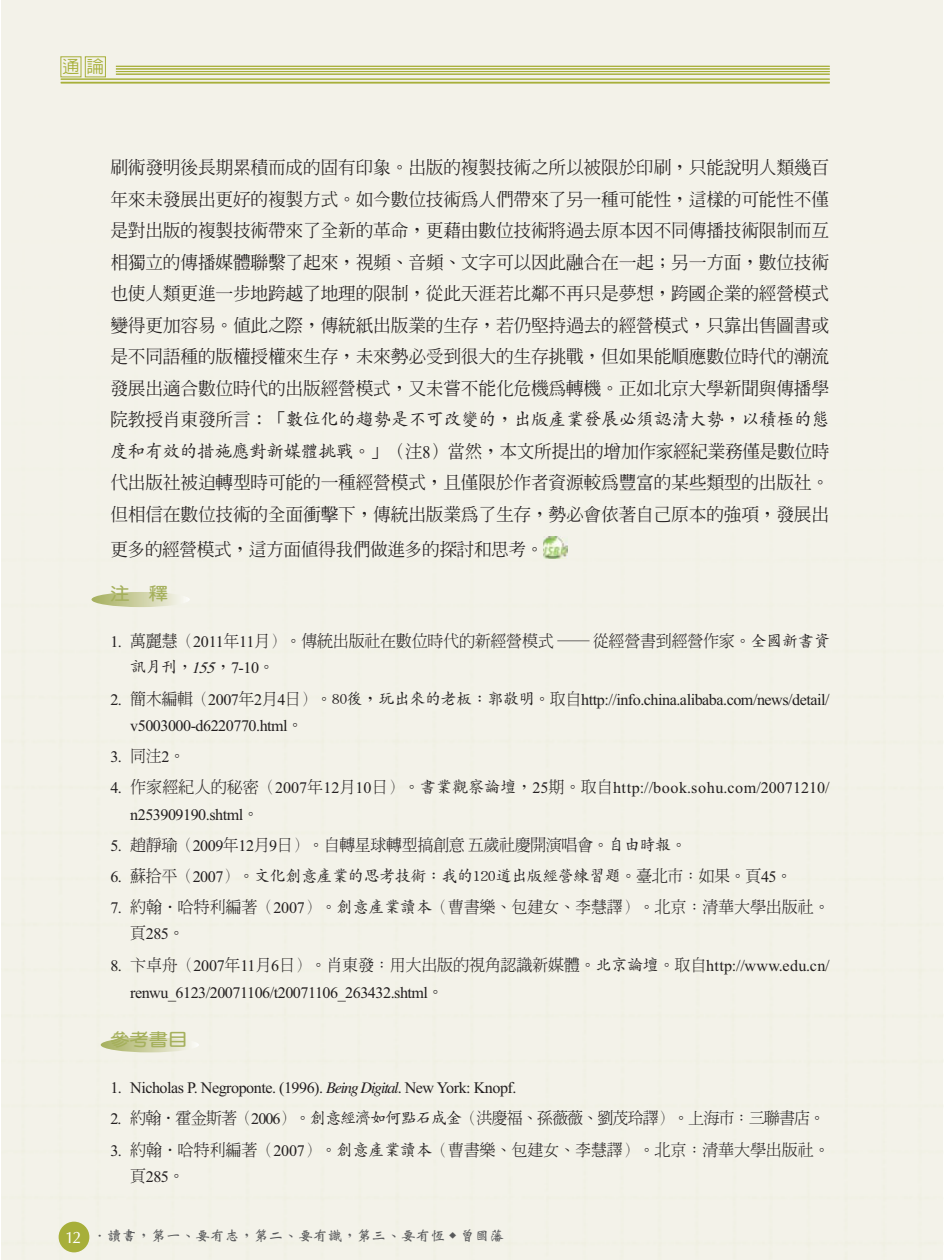
<style>
.page{position:relative;width:945px;height:1260px;background:#fff}
.page>*{position:absolute;margin:0;border:0;box-sizing:border-box;transform-origin:0 0}
.t1{font:17.85px/31.5px "AR Ming B5 Medium E Ten B5 H";letter-spacing:-.02em;color:#231f20;text-align:justify}
.t2{font:17.85px "AR Kai B5 Medium E Ten B5 H";letter-spacing:-.02em;color:#231f20}
.t3{font:17.5px "AR Hei B5 Medium E Ten B5 H";color:#a7af39}
.t4{font:17.32px "AR Yuan B5 Bold E Ten B5 H";color:#a5b05c;scale:1.11 1}
.t5{font:16.1px "AR Ming B5 Light E Ten B5 H";letter-spacing:-.02em;color:#231f20}
.t6{font:16.1px/26.2px "Times New Roman";letter-spacing:-.03em;color:#231f20}
.t7{font:16.1px/26.2px "Times New Roman";color:#231f20}
.t8{font:16.1px "AR Ming B5 Light E Ten B5 H";letter-spacing:-.06em;color:#231f20}
.t9{font:16.1px "AR Kai B5 Medium E Ten B5 H";letter-spacing:-.03em;color:#231f20}
.t10{font:14px "AR Wei Bei B5 Bold E Ten B5 H";color:#58595b;scale:1.05 1}
.s1{font-family:"AR Ming B5 Medium E Ten B5 H"}
.s2{font-family:"AR Kai B5 Medium E Ten B5 H"}
.s3{font-family:"Times"}
.s4{font-family:"Times New Roman"}
.s5{font-family:"AR Ming B5 Light E Ten B5 H"}
.s6{font-style:italic}
.s7{font-family:"Times";font-style:italic}
.s8{font-family:"CG Omega";font-size:16.62px;color:#fff}
</style>
<div class="page">
<div style="left:1px;top:148px;width:942px;height:1112px;background:#f3f2e9"></div>
<div style="left:1px;top:0;width:942px;height:148px;background:#f3f2e9"></div>
<svg style="left:60px;top:56px;width:46px;height:21px"></svg>
<hr style="left:61px;top:82px;width:769px;height:2px;background:#a7af39">
<hr style="left:61px;top:79px;width:769px;height:1px;background:#a7af39">
<hr style="left:116px;top:74px;width:714px;height:1px;background:#a7af39">
<hr style="left:116px;top:71px;width:714px;height:1px;background:#a7af39">
<hr style="left:116px;top:69px;width:714px;height:1px;background:#a7af39">
<hr style="left:116px;top:66px;width:714px;height:1px;background:#a7af39">
<div style="left:59px;top:1222px;width:30px;height:30px;background:#a7af3a;border-radius:50%"></div>
<svg style="left:101px;top:1037px;width:98px;height:15px"></svg>
<svg style="left:92px;top:592px;width:98px;height:15px"></svg>
<img style="left:543px;top:537px;width:24px;height:21px">
<p class="t3" style="left:62px;top:60px;width:43px">通論</p>
<p class="t1" style="left:110px;top:154px;width:720px">刷術發明後長期累積而成的固有印象。出版的複製技術之所以被限於印刷，只能說明人類幾百年來未發展出更好的複製方式。如今數位技術為人們帶來了另一種可能性，這樣的可能性不僅是對出版的複製技術帶來了全新的革命，更藉由數位技術將過去原本因不同傳播技術限制而互相獨立的傳播媒體聯繫了起來，視頻、音頻、文字可以因此融合在一起；另一方面，數位技術也使人類更進一步地跨越了地理的限制，從此天涯若比鄰不再只是夢想，跨國企業的經營模式變得更加容易。值此之際，傳統紙出版業的生存，若仍堅持過去的經營模式，只靠出售圖書或是不同語種的版權授權來生存，未來勢必受到很大的生存挑戰，但如果能順應數位時代的潮流發展出適合數位時代的出版經營模式，又未嘗不能化危機為轉機。正如北京大學新聞與傳播學</p>
<p class="t2" style="left:110px;top:413px;width:721px"><span class="s1">院教授肖東發所言：「</span>數位化的趨勢是不可改變的，出版產業發展必須認清大勢，以積極的態</p>
<p class="t1" style="left:110px;top:438px;width:721px"><span class="s2">度和有效的措施應對新媒體挑戰。</span>」（注<span class="s3">8</span>）當然，本文所提出的增加作家經紀業務僅是數位時代出版社被迫轉型時可能的一種經營模式，且僅限於作者資源較為豐富的某些類型的出版社。但相信在數位技術的全面衝擊下，傳統出版業為了生存，勢必會依著自己原本的強項，發展出</p>
<p class="t1" style="left:110px;top:536px;width:435px">更多的經營模式，這方面值得我們做進多的探討和思考。</p>
<p class="t4" style="left:110px;top:587px;width:54px">注　釋</p>
<p class="t5" style="left:110px;top:635px;width:721px"><span class="s4">1.</span> 萬麗慧（<span class="s4">2011</span>年<span class="s4">11</span>月）。傳統出版社在數位時代的新經營模式 ─從經營書到經營作家。<span class="s2">全國新書資</span></p>
<p class="t6" style="left:130px;top:656px;width:146px"><span class="s2">訊月刊</span><span class="s5">，</span><span class="s6">155</span><span class="s5">，</span>7-10<span class="s5">。</span></p>
<p class="t6" style="left:130px;top:688px;width:701px;text-indent:-20px">2. <span class="s5">簡木編輯（</span>2007<span class="s5">年</span>2<span class="s5">月</span>4<span class="s5">日）。</span><span class="s2">80後，玩出來的老板：郭敬明</span><span class="s5">。取自</span>http://info.china.alibaba.com/news/detail/ v5003000-d6220770.html<span class="s5">。</span></p>
<p class="t6" style="left:110px;top:745px;width:76px">3. <span class="s5">同注</span>2<span class="s5">。</span></p>
<p class="t7" style="left:130px;top:776px;width:701px;text-indent:-20px">4. <span class="s5">作家經紀人的秘密（</span>2007<span class="s5">年</span>12<span class="s5">月</span>10<span class="s5">日）。</span><span class="s2">書業觀察論壇</span><span class="s5">，</span>25<span class="s5">期。取自</span>http://book.sohu.com/20071210/ n253909190.shtml<span class="s5">。</span></p>
<p class="t5" style="left:110px;top:839px;width:578px"><span class="s4">5.</span> 趙靜瑜（<span class="s4">2009</span>年<span class="s4">12</span>月<span class="s4">9</span>日）。自轉星球轉型搞創意五歲社慶開演唱會。<span class="s2">自由時報</span>。</p>
<p class="t9" style="left:110px;top:870px;width:683px"><span class="s4">6.</span> <span class="s5">蘇拾平（</span><span class="s4">2007</span><span class="s5">）。</span>文化創意產業的思考技術：我的120道出版經營練習題<span class="s5">。臺北市：如果。頁</span><span class="s4">45</span><span class="s5">。</span></p>
<p class="t5" style="left:110px;top:901px;width:721px"><span class="s4">7.</span> 約翰‧哈特利編著（<span class="s4">2007</span>）。<span class="s2">創意產業讀本</span>（曹書樂、包建女、李慧譯）。北京：清華大學出版社。</p>
<p class="t6" style="left:130px;top:922px;width:56px"><span class="s5">頁</span>285<span class="s5">。</span></p>
<p class="t5" style="left:110px;top:959px;width:721px"><span class="s4">8.</span> 卞卓舟（<span class="s4">2007</span>年<span class="s4">11</span>月<span class="s4">6</span>日）。肖東發：用大出版的視角認識新媒體。<span class="s2">北京論壇</span>。取自<span class="s4">http://www.edu.cn/</span></p>
<p class="t6" style="left:130px;top:981px;width:315px">renwu_6123/20071106/t20071106_263432.shtml<span class="s5">。</span></p>
<p class="t4" style="left:110px;top:1033px;width:71px">參考書目</p>
<p class="t6" style="left:110px;top:1076px;width:408px">1. Nicholas P. Negroponte. (1996). <span class="s7">Being Digital</span>. New York: Knopf.</p>
<p class="t8" style="left:110px;top:1112px;width:717px"><span class="s4">2.</span> 約翰‧霍金斯著（<span class="s4">2006</span>）。<span class="s2">創意經濟如何點石成金</span>（洪慶福、孫薇薇、劉茂玲譯）。上海市：三聯書店。</p>
<p class="t5" style="left:110px;top:1143px;width:721px"><span class="s4">3.</span> 約翰‧哈特利編著（<span class="s4">2007</span>）。<span class="s2">創意產業讀本</span>（曹書樂、包建女、李慧譯）。北京：清華大學出版社。</p>
<p class="t6" style="left:130px;top:1165px;width:56px"><span class="s5">頁</span>285<span class="s5">。</span></p>
<p class="t10" style="left:65px;top:1230px;width:420px"><span class="s8">12</span> ．讀書，第一、要有志，第二、要有識，第三、要有恆 <sup>◆</sup> 曾國藩</p>
</div>
